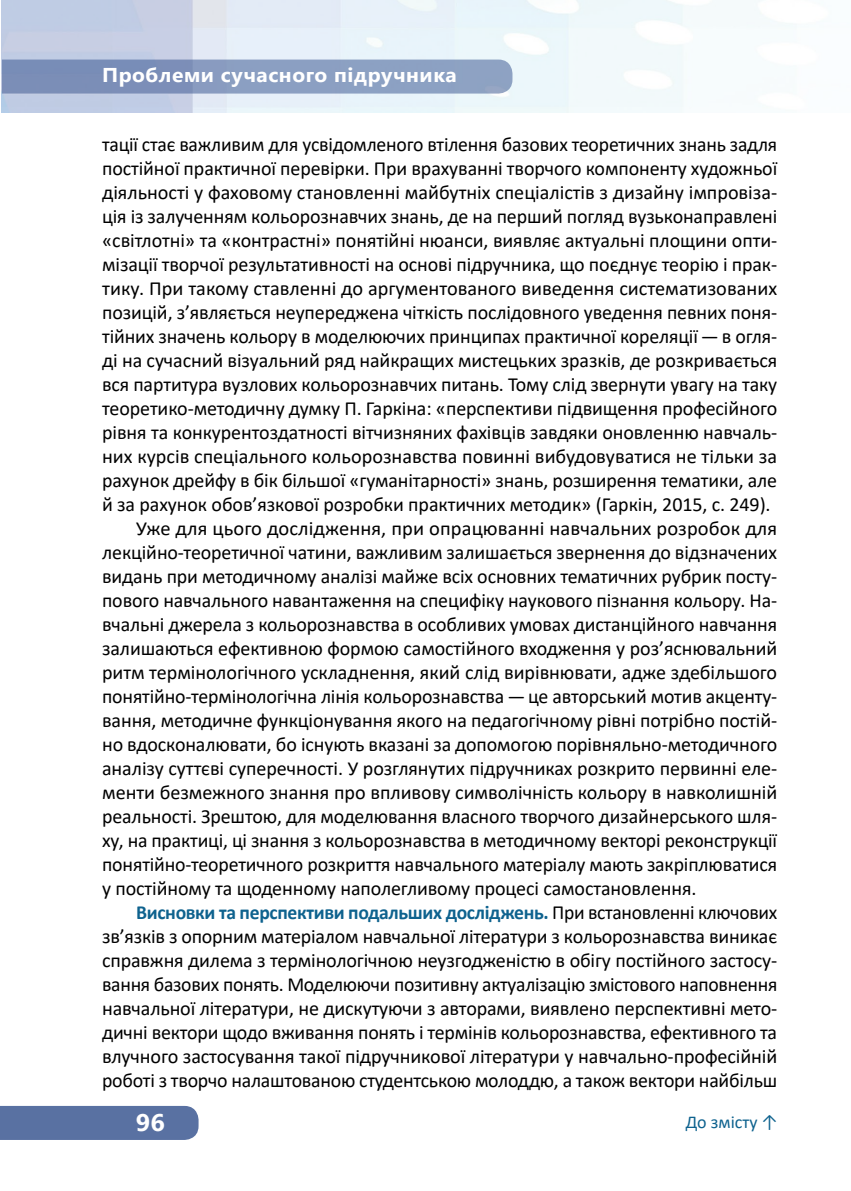
<style>
.page{position:relative;width:851px;height:1191px;background:#fff}
.page>*{position:absolute;margin:0;border:0;box-sizing:border-box;transform-origin:0 0}
.t1{font:700 24px "Segoe UI";color:#fff;scale:1.05 1}
.t2{font:20px "Calibri";letter-spacing:-.005em;color:#000}
.t3{font:700 20px "Calibri";letter-spacing:-.015em;color:#0e628e}
.t4{font:700 20px "Segoe UI";letter-spacing:.025em;color:#fff;scale:1.05 1}
.t5{font:18px "Calibri";color:#0e628e}
.s1{font-weight:400;color:#000}
</style>
<div class="page">
<svg style="left:2px;top:60px;width:510px;height:34px;background:#869abe"></svg>
<div style="left:0;top:1106px;width:198px;height:34px;background:#5971a2"></div>
<p class="t4" style="left:102px;top:56px;width:339px">Проблеми сучасного підручника</p>
<p class="t2" style="left:102px;top:131px;width:676px">тації стає важливим для усвідомленого втілення базових теоретичних знань задля</p>
<p class="t2" style="left:102px;top:155px;width:676px">постійної практичної перевірки. При врахуванні творчого компоненту художньої</p>
<p class="t2" style="left:102px;top:179px;width:676px">діяльності у фаховому становленні майбутніх спеціалістів з дизайну імпровіза-</p>
<p class="t2" style="left:102px;top:203px;width:676px">ція із залученням кольорознавчих знань, де на перший погляд вузьконаправлені</p>
<p class="t2" style="left:102px;top:227px;width:676px">«світлотні» та «контрастні» понятійні нюанси, виявляє актуальні площини опти-</p>
<p class="t2" style="left:102px;top:251px;width:676px">мізації творчої результативності на основі підручника, що поєднує теорію і прак-</p>
<p class="t2" style="left:102px;top:275px;width:676px">тику. При такому ставленні до аргументованого виведення систематизованих</p>
<p class="t2" style="left:102px;top:299px;width:676px">позицій, з’являється неупереджена чіткість послідовного уведення певних поня-</p>
<p class="t2" style="left:102px;top:323px;width:676px">тійних значень кольору в моделюючих принципах практичної кореляції — в огля-</p>
<p class="t2" style="left:102px;top:347px;width:676px">ді на сучасний візуальний ряд найкращих мистецьких зразків, де розкривається</p>
<p class="t2" style="left:102px;top:371px;width:676px">вся партитура вузлових кольорознавчих питань. Тому слід звернути увагу на таку</p>
<p class="t2" style="left:102px;top:395px;width:676px">теоретико-методичну думку П. Гаркіна: «перспективи підвищення професійного</p>
<p class="t2" style="left:102px;top:419px;width:676px">рівня та конкурентоздатності вітчизняних фахівців завдяки оновленню навчаль-</p>
<p class="t2" style="left:102px;top:443px;width:676px">них курсів спеціального кольорознавства повинні вибудовуватися не тільки за</p>
<p class="t2" style="left:102px;top:467px;width:676px">рахунок дрейфу в бік більшої «гуманітарності» знань, розширення тематики, але</p>
<p class="t2" style="left:102px;top:491px;width:670px">й за рахунок обов’язкової розробки практичних методик» (Гаркін, 2015, с. 249).</p>
<p class="t2" style="left:136px;top:515px;width:642px">Уже для цього дослідження, при опрацюванні навчальних розробок для</p>
<p class="t2" style="left:102px;top:539px;width:676px">лекційно-теоретичної чатини, важливим залишається звернення до відзначених</p>
<p class="t2" style="left:102px;top:563px;width:676px">видань при методичному аналізі майже всіх основних тематичних рубрик посту-</p>
<p class="t2" style="left:102px;top:587px;width:676px">пового навчального навантаження на специфіку наукового пізнання кольору. На-</p>
<p class="t2" style="left:102px;top:611px;width:676px">вчальні джерела з кольорознавства в особливих умовах дистанційного навчання</p>
<p class="t2" style="left:102px;top:635px;width:676px">залишаються ефективною формою самостійного входження у роз’яснювальний</p>
<p class="t2" style="left:102px;top:659px;width:676px">ритм термінологічного ускладнення, який слід вирівнювати, адже здебільшого</p>
<p class="t2" style="left:102px;top:683px;width:676px">понятійно-термінологічна лінія кольорознавства — це авторський мотив акценту-</p>
<p class="t2" style="left:102px;top:707px;width:676px">вання, методичне функціонування якого на педагогічному рівні потрібно постій-</p>
<p class="t2" style="left:102px;top:731px;width:676px">но вдосконалювати, бо існують вказані за допомогою порівняльно-методичного</p>
<p class="t2" style="left:102px;top:755px;width:676px">аналізу суттєві суперечності. У розглянутих підручниках розкрито первинні еле-</p>
<p class="t2" style="left:102px;top:779px;width:676px">менти безмежного знання про впливову символічність кольору в навколишній</p>
<p class="t2" style="left:102px;top:803px;width:676px">реальності. Зрештою, для моделювання власного творчого дизайнерського шля-</p>
<p class="t2" style="left:102px;top:827px;width:676px">ху, на практиці, ці знання з кольорознавства в методичному векторі реконструкції</p>
<p class="t2" style="left:102px;top:851px;width:676px">понятійно-теоретичного розкриття навчального матеріалу мають закріплюватися</p>
<p class="t2" style="left:102px;top:875px;width:596px">у постійному та щоденному наполегливому процесі самостановлення.</p>
<p class="t3" style="left:136px;top:898px;width:642px">Висновки та перспективи подальших досліджень. <span class="s1">При встановленні ключових</span></p>
<p class="t2" style="left:102px;top:923px;width:676px">зв’язків з опорним матеріалом навчальної літератури з кольорознавства виникає</p>
<p class="t2" style="left:102px;top:947px;width:676px">справжня дилема з термінологічною неузгодженістю в обігу постійного застосу-</p>
<p class="t2" style="left:102px;top:971px;width:676px">вання базових понять. Моделюючи позитивну актуалізацію змістового наповнення</p>
<p class="t2" style="left:102px;top:995px;width:676px">навчальної літератури, не дискутуючи з авторами, виявлено перспективні мето-</p>
<p class="t2" style="left:102px;top:1019px;width:676px">дичні вектори щодо вживання понять і термінів кольорознавства, ефективного та</p>
<p class="t2" style="left:102px;top:1043px;width:676px">влучного застосування такої підручникової літератури у навчально-професійній</p>
<p class="t2" style="left:102px;top:1067px;width:676px">роботі з творчо налаштованою студентською молоддю, а також вектори найбільш</p>
<p class="t5" style="left:685px;top:1109px;width:94px">До змісту ↑</p>
<p class="t1" style="left:136px;top:1100px;width:29px">96</p>
</div>
